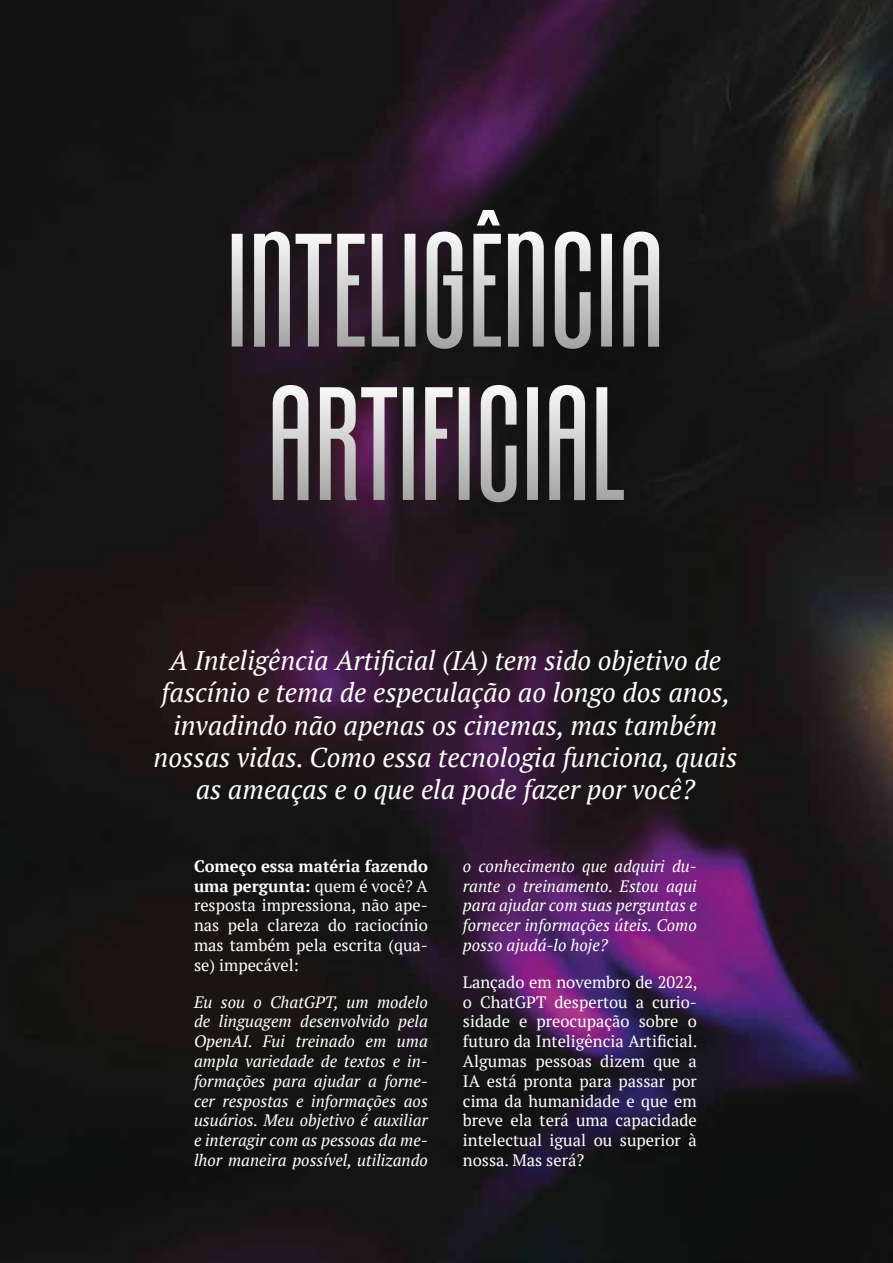
<style>
.page{position:relative;width:893px;height:1263px;background:#fff}
.page>*{position:absolute;margin:0;border:0;box-sizing:border-box;transform-origin:0 0}
.t1{font:162px/153.4px "Highstar";color:#fff}
.t2{font:italic 27px/32.4px "PT Serif";color:#fff;text-align:center}
.t3{font:16.5px/19.8px "PT Serif";color:#fff;text-align:justify}
.t4{font:italic 16.5px/19.8px "PT Serif";color:#fff;text-align:justify}
.s1{font-weight:700}
</style>
<div class="page">
<img style="left:0;top:0;width:893px;height:1263px">
<h1 class="t1" style="left:226px;top:212px;width:440px">INTELIGÊNCIA<br>ARTIFICIAL</h1>
<p class="t2" style="left:154px;top:644px;width:585px">A Inteligência Artificial (IA) tem sido objetivo de fascínio e tema de especulação ao longo dos anos, invadindo não apenas os cinemas, mas também nossas vidas. Como essa tecnologia funciona, quais as ameaças e o que ela pode fazer por você?</p>
<p class="t3" style="left:194px;top:856px;width:235px"><span class="s1">Começo essa matéria fazendo uma pergunta:</span> quem é você? A resposta impressiona, não ape&shy;nas pela clareza do raciocínio mas também pela escrita (qua&shy;se) impecável:</p>
<p class="t4" style="left:194px;top:992px;width:235px">Eu sou o ChatGPT, um modelo de linguagem desenvolvido pela OpenAI. Fui treinado em uma ampla variedade de textos e in&shy;formações para ajudar a forne&shy;cer respostas e informações aos usuários. Meu objetivo é auxiliar e interagir com as pessoas da me&shy;lhor maneira possível, utilizando</p>
<p class="t4" style="left:463px;top:856px;width:235px">o conhecimento que adquiri du&shy;rante o treinamento. Estou aqui para ajudar com suas perguntas e fornecer informações úteis. Como posso ajudá-lo hoje?</p>
<p class="t3" style="left:463px;top:972px;width:236px">Lançado em novembro de 2022, o ChatGPT despertou a curio&shy;sidade e preocupação sobre o futuro da Inteligência Artificial.<br>Algumas pessoas dizem que a IA está pronta para passar por cima da humanidade e que em breve ela terá uma capacidade intelectual igual ou superior à nossa. Mas será?</p>
</div>
